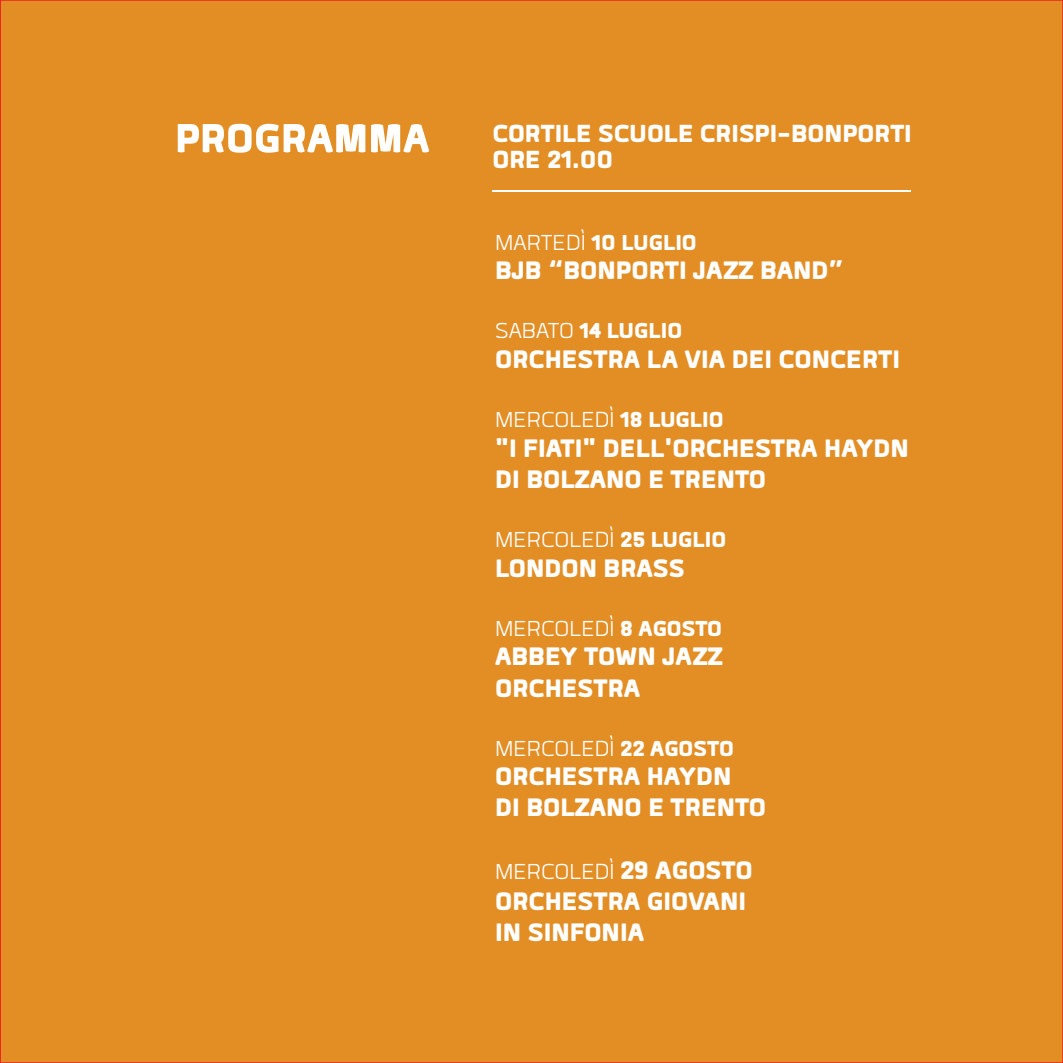
<style>
.page{position:relative;width:1063px;height:1063px;background:#e28e25}
.page>*{position:absolute;margin:0;border:0;box-sizing:border-box;transform-origin:0 0}
.t1{font:700 56.75px "Quan";color:#fff}
.t2{font:700 35.25px/31px "Quan";color:#fff}
.t3{font:700 34.5px/26.8px "Quan";color:#fff}
.t4{font:300 30px "Quan";color:#fff}
.t5{font:700 30px "Quan";color:#fff}
.s1{font-weight:300}
.s2{font-weight:700}
.s3{font-weight:700;font-size:35.25px}
</style>
<div class="page">
<hr style="left:493px;top:191px;width:418px;height:1px;background:#fff">
<h1 class="t1" style="left:175px;top:110px;width:256px">PROGRAMMA</h1>
<p class="t3" style="left:493px;top:120px;width:421px">CORTILE SCUOLE CRISPI-BONPORTI<br>ORE 21.00</p>
<p class="t5" style="left:495px;top:227px;width:203px"><span class="s1">MARTEDÌ</span> 10 LUGLIO</p>
<p class="t2" style="left:495px;top:255px;width:350px">BJB “BONPORTI JAZZ BAND”</p>
<p class="t5" style="left:495px;top:316px;width:189px"><span class="s1">SABATO</span> 14 LUGLIO</p>
<p class="t2" style="left:495px;top:344px;width:406px">ORCHESTRA LA VIA DEI CONCERTI</p>
<p class="t4" style="left:495px;top:405px;width:230px">MERCOLEDÌ <span class="s2">18 LUGLIO</span></p>
<p class="t2" style="left:495px;top:432px;width:415px">"I FIATI" DELL'ORCHESTRA HAYDN<br>DI BOLZANO E TRENTO</p>
<p class="t4" style="left:495px;top:525px;width:233px">MERCOLEDÌ <span class="s2">25 LUGLIO</span></p>
<p class="t2" style="left:495px;top:552px;width:191px">LONDON BRASS</p>
<p class="t4" style="left:495px;top:613px;width:228px">MERCOLEDÌ <span class="s2">8 AGOSTO</span></p>
<p class="t2" style="left:495px;top:641px;width:229px">ABBEY TOWN JAZZ<br>ORCHESTRA</p>
<p class="t4" style="left:495px;top:733px;width:240px">MERCOLEDÌ <span class="s2">22 AGOSTO</span></p>
<p class="t2" style="left:495px;top:761px;width:273px">ORCHESTRA HAYDN<br>DI BOLZANO E TRENTO</p>
<p class="t4" style="left:495px;top:856px;width:259px">MERCOLEDÌ <span class="s3">29 AGOSTO</span></p>
<p class="t2" style="left:495px;top:885px;width:252px">ORCHESTRA GIOVANI<br>IN SINFONIA</p>
</div>
